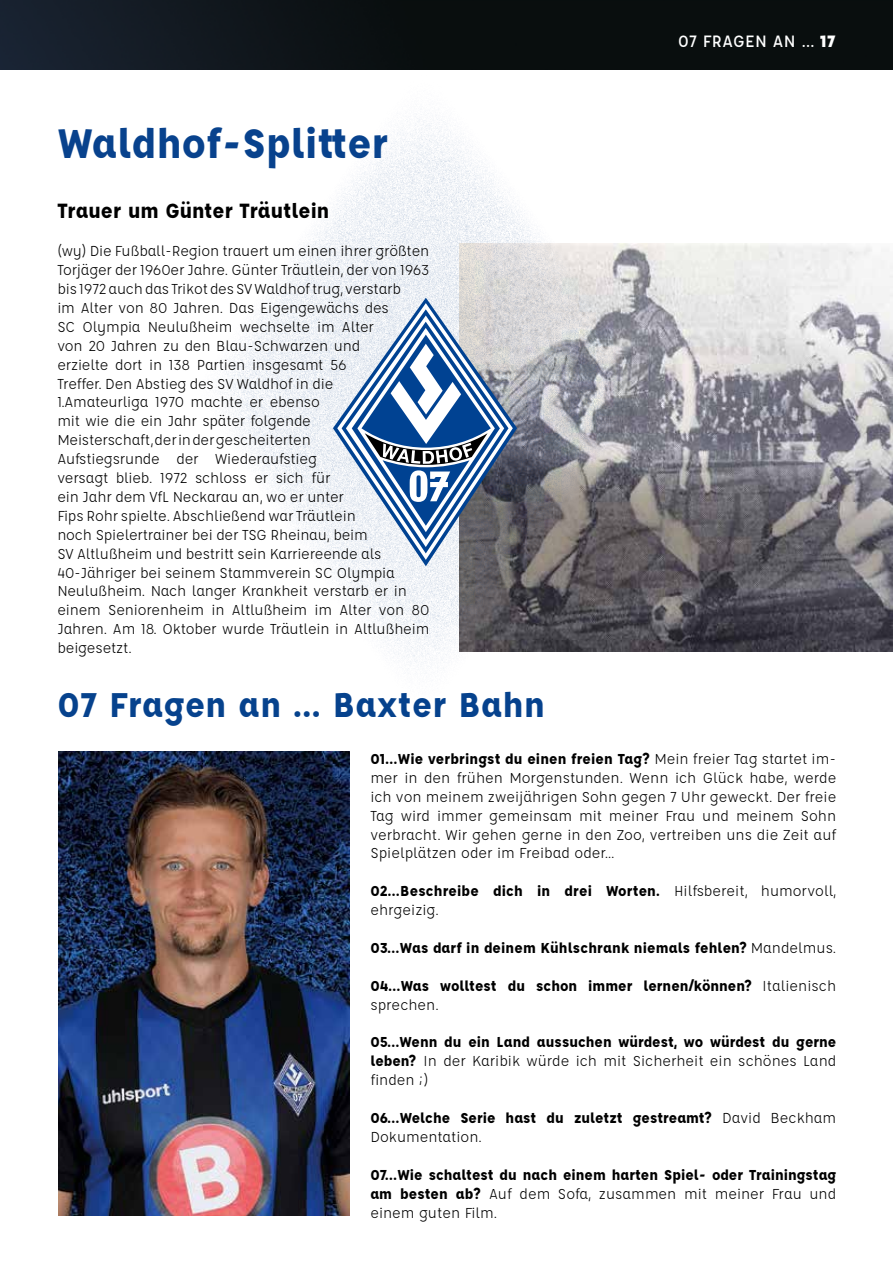
<style>
.page{position:relative;width:893px;height:1263px;background:#fff}
.page>*{position:absolute;margin:0;border:0;box-sizing:border-box;transform-origin:0 0}
.t1{font:700 45px "Affogato";letter-spacing:.005em;color:#08428d}
.t2{font:700 37.5px "Affogato";letter-spacing:.01em;color:#06428d}
.t3{font:700 22.5px "Affogato";color:#000}
.t4{font:500 18px "Affogato";letter-spacing:.02em;color:#fff}
.t5{font:15.75px/18.9px "Affogato";letter-spacing:-.01em;color:#000}
.t6{font:700 15.75px/18.9px "Affogato";color:#000}
.s1{font-weight:900}
.s2{font-weight:700}
.s3{font-weight:400}
</style>
<div class="page">
<img style="left:658px;top:243px;width:235px;height:408px">
<img style="left:0;top:0;width:844px;height:69px">
<img style="left:58px;top:752px;width:291px;height:463px">
<div style="left:844px;top:0;width:49px;height:70px;background:#090e0e"></div>
<svg style="left:189px;top:55px;width:469px;height:614px"></svg>
<svg style="left:333px;top:298px;width:184px;height:268px"></svg>
<svg style="left:337px;top:303px;width:176px;height:257px"></svg>
<svg style="left:346px;top:315px;width:158px;height:232px"></svg>
<h1 class="t1" style="left:57px;top:114px;width:332px">Waldhof-Splitter</h1>
<h3 class="t3" style="left:57px;top:197px;width:273px">Trauer um Günter Träutlein</h3>
<p class="t5" style="left:57px;top:241px;width:374px">(wy) Die Fußball-Region trauert um einen ihrer größten Torjäger der 1960er Jahre. Günter Träutlein, der von 1963 bis 1972 auch das Trikot des SV Waldhof trug, verstarb<br>im Alter von 80 Jahren. Das Eigengewächs des<br>SC Olympia Neulußheim wechselte im Alter<br>von 20 Jahren zu den Blau-Schwarzen und<br>erzielte dort in 138 Partien insgesamt 56<br>Treffer. Den Abstieg des SV Waldhof in die<br>1.Amateurliga 1970 machte er ebenso<br>mit wie die ein Jahr später folgende<br>Meisterschaft, der in der gescheiterten<br>Aufstiegsrunde der Wiederaufstieg<br>versagt blieb. 1972 schloss er sich für<br>ein Jahr dem VfL Neckarau an, wo er unter<br>Fips Rohr spielte. Abschließend war Träutlein<br>noch Spielertrainer bei der TSG Rheinau, beim<br>SV Altlußheim und bestritt sein Karriereende als 40-Jähriger bei seinem Stammverein SC Olympia Neulußheim. Nach langer Krankheit verstarb er in einem Seniorenheim in Altlußheim im Alter von 80<br>Jahren. Am 18. Oktober wurde Träutlein in Altlußheim beigesetzt.</p>
<h2 class="t2" style="left:57px;top:681px;width:489px">07 Fragen an ... Baxter Bahn</h2>
<p class="t4" style="left:678px;top:30px;width:159px">07 FRAGEN AN ... <span class="s1">17</span></p>
<p class="t5" style="left:370px;top:749px;width:467px;text-align:justify"><span class="s2">01…Wie verbringst du einen freien Tag?</span> Mein freier Tag startet im&shy;mer in den frühen Morgenstunden. Wenn ich Glück habe, werde ich von meinem zweijährigen Sohn gegen 7 Uhr geweckt. Der freie Tag wird immer gemeinsam mit meiner Frau und meinem Sohn verbracht. Wir gehen gerne in den Zoo, vertreiben uns die Zeit auf Spielplätzen oder im Freibad oder…</p>
<p class="t5" style="left:370px;top:881px;width:467px"><span class="s2">02…Beschreibe dich in drei Worten.</span> Hilfsbereit, humorvoll, ehrgeizig.</p>
<p class="t6" style="left:370px;top:938px;width:467px">03…Was darf in deinem Kühlschrank niemals fehlen? <span class="s3">Mandelmus.</span></p>
<p class="t6" style="left:370px;top:976px;width:467px">04…Was wolltest du schon immer lernen/können? <span class="s3">Italienisch sprechen.</span></p>
<p class="t6" style="left:370px;top:1032px;width:467px;text-align:justify">05…Wenn du ein Land aussuchen würdest, wo würdest du gerne leben? <span class="s3">In der Karibik würde ich mit Sicherheit ein schönes Land finden ;)</span></p>
<p class="t6" style="left:370px;top:1108px;width:467px">06…Welche Serie hast du zuletzt gestreamt? <span class="s3">David Beckham<br>Dokumentation.</span></p>
<p class="t6" style="left:370px;top:1165px;width:467px;text-align:justify">07…Wie schaltest du nach einem harten Spiel- oder Trainingstag am besten ab? <span class="s3">Auf dem Sofa, zusammen mit meiner Frau und einem guten Film.</span></p>
</div>
